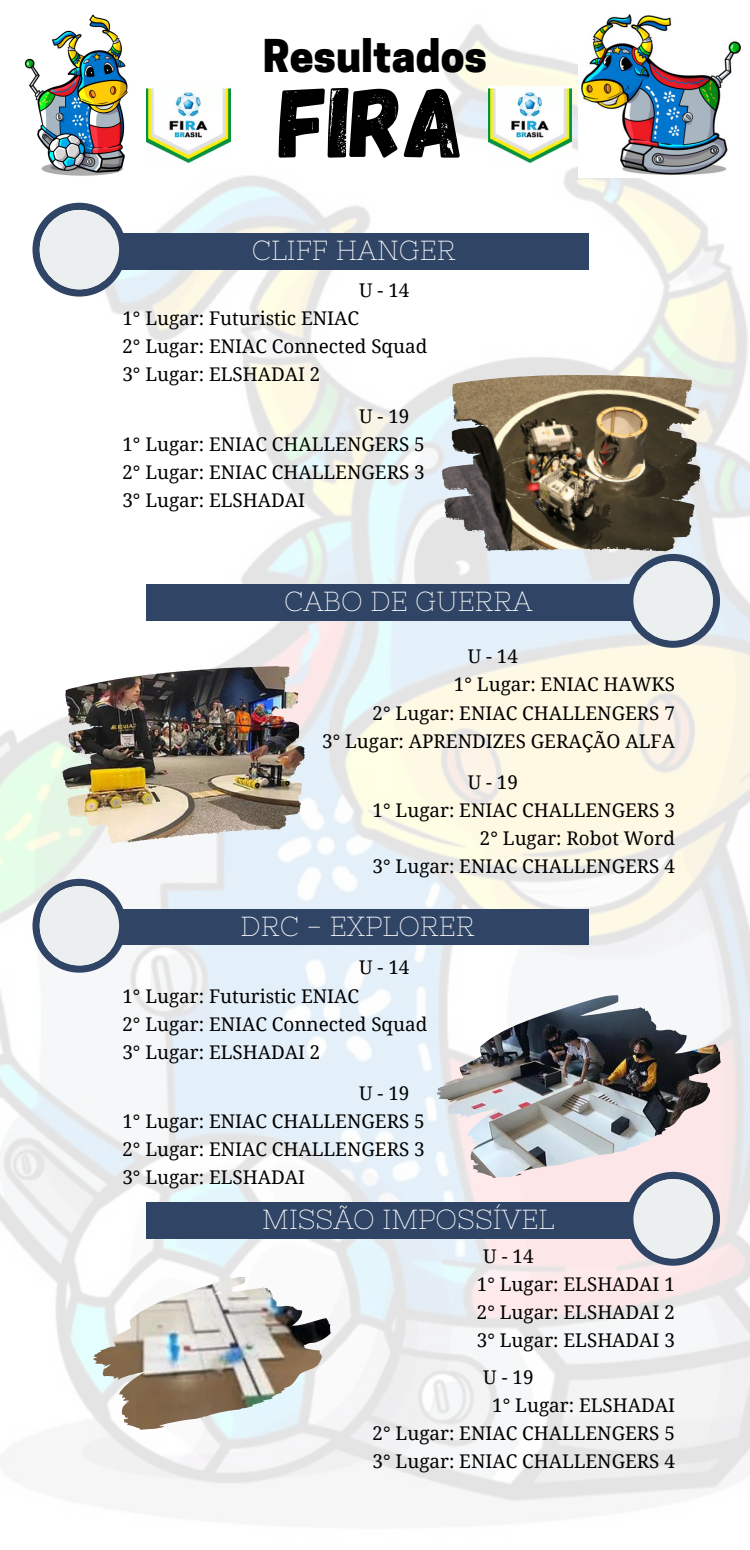
<style>
.page{position:relative;width:750px;height:1550px;background:#fff}
.page>*{position:absolute;margin:0;border:0;box-sizing:border-box;transform-origin:0 0}
.t1{font:99.5px "Gagalin";color:#000}
.t2{font:800 42.5px "Cooper Hewitt";color:#000}
.t3{font:27.5px "Nixie One";color:#fff}
.t4{font:18.88px/28.1px "Noto Serif";color:#000}
</style>
<div class="page">
<img style="left:0;top:24px;width:750px;height:1497px">
<img style="left:579px;top:14px;width:165px;height:163px">
<img style="left:0;top:14px;width:165px;height:163px">
<div style="left:96px;top:233px;width:493px;height:37px;background:#304566"></div>
<svg style="left:32px;top:203px;width:94px;height:94px"></svg>
<div style="left:40px;top:210px;width:79px;height:79px;background:#ebeff0;border-radius:50%"></div>
<div style="left:147px;top:584px;width:493px;height:37px;background:#304566"></div>
<svg style="left:626px;top:554px;width:94px;height:94px;background:#8a96a7"></svg>
<div style="left:633px;top:561px;width:80px;height:79px;background:#ebeff0;border-radius:50%"></div>
<div style="left:96px;top:909px;width:493px;height:36px;background:#304566"></div>
<svg style="left:32px;top:879px;width:94px;height:93px"></svg>
<div style="left:40px;top:886px;width:79px;height:79px;background:#ebeff0;border-radius:50%"></div>
<div style="left:147px;top:1202px;width:493px;height:37px;background:#304566"></div>
<svg style="left:626px;top:1178px;width:94px;height:87px;background:#8a8ea0"></svg>
<div style="left:633px;top:1179px;width:80px;height:79px;background:#ebeff0;border-radius:50%"></div>
<img style="left:667px;top:390px;width:33px;height:83px">
<img style="left:437px;top:995px;width:284px;height:183px">
<img style="left:270px;top:676px;width:35px;height:77px">
<img style="left:488px;top:87px;width:84px;height:78px">
<img style="left:147px;top:87px;width:83px;height:78px">
<img style="left:93px;top:1277px;width:238px;height:152px">
<h2 class="t2" style="left:263px;top:40px;width:226px">Resultados</h2>
<h1 class="t1" style="left:280px;top:58px;width:186px">FIRA</h1>
<h3 class="t3" style="left:252px;top:234px;width:205px">CLIFF HANGER</h3>
<p class="t4" style="left:359px;top:276px;width:52px">U-14</p>
<p class="t4" style="left:122px;top:304px;width:306px">1° Lugar: Futuristic ENIAC<br>2° Lugar: ENIAC Connected Squad<br>3° Lugar: ELSHADAI 2</p>
<p class="t4" style="left:122px;top:401px;width:304px;text-indent:237px">U-19<br>1° Lugar: ENIAC CHALLENGERS 5<br>2° Lugar: ENIAC CHALLENGERS 3<br>3° Lugar: ELSHADAI</p>
<h3 class="t3" style="left:284px;top:585px;width:250px">CABO DE GUERRA</h3>
<p class="t4" style="left:468px;top:642px;width:52px">U-14</p>
<p class="t4" style="left:454px;top:670px;width:223px">1° Lugar: ENIAC HAWKS</p>
<p class="t4" style="left:373px;top:698px;width:304px">2° Lugar: ENIAC CHALLENGERS 7</p>
<p class="t4" style="left:322px;top:726px;width:354px">3° Lugar: APRENDIZES GERAÇÃO ALFA</p>
<p class="t4" style="left:468px;top:767px;width:52px">U-19</p>
<p class="t4" style="left:373px;top:795px;width:304px">1° Lugar: ENIAC CHALLENGERS 3</p>
<p class="t4" style="left:480px;top:824px;width:197px">2° Lugar: Robot Word</p>
<p class="t4" style="left:373px;top:852px;width:304px">3° Lugar: ENIAC CHALLENGERS 4</p>
<h3 class="t3" style="left:241px;top:910px;width:236px">DRC - EXPLORER</h3>
<p class="t4" style="left:359px;top:953px;width:52px">U-14</p>
<p class="t4" style="left:122px;top:981px;width:306px">1° Lugar: Futuristic ENIAC<br>2° Lugar: ENIAC Connected Squad<br>3° Lugar: ELSHADAI 2</p>
<p class="t4" style="left:122px;top:1078px;width:304px;text-indent:237px">U-19<br>1° Lugar: ENIAC CHALLENGERS 5<br>2° Lugar: ENIAC CHALLENGERS 3<br>3° Lugar: ELSHADAI</p>
<h3 class="t3" style="left:262px;top:1203px;width:294px">MISSÃO IMPOSSÍVEL</h3>
<p class="t4" style="left:477px;top:1241px;width:200px;text-indent:6px">U-14<br>1° Lugar: ELSHADAI 1<br>2° Lugar: ELSHADAI 2<br>3° Lugar: ELSHADAI 3</p>
<p class="t4" style="left:483px;top:1362px;width:52px">U-19</p>
<p class="t4" style="left:492px;top:1391px;width:184px">1° Lugar: ELSHADAI</p>
<p class="t4" style="left:373px;top:1419px;width:304px">2° Lugar: ENIAC CHALLENGERS 5</p>
<p class="t4" style="left:373px;top:1447px;width:304px">3° Lugar: ENIAC CHALLENGERS 4</p>
</div>
